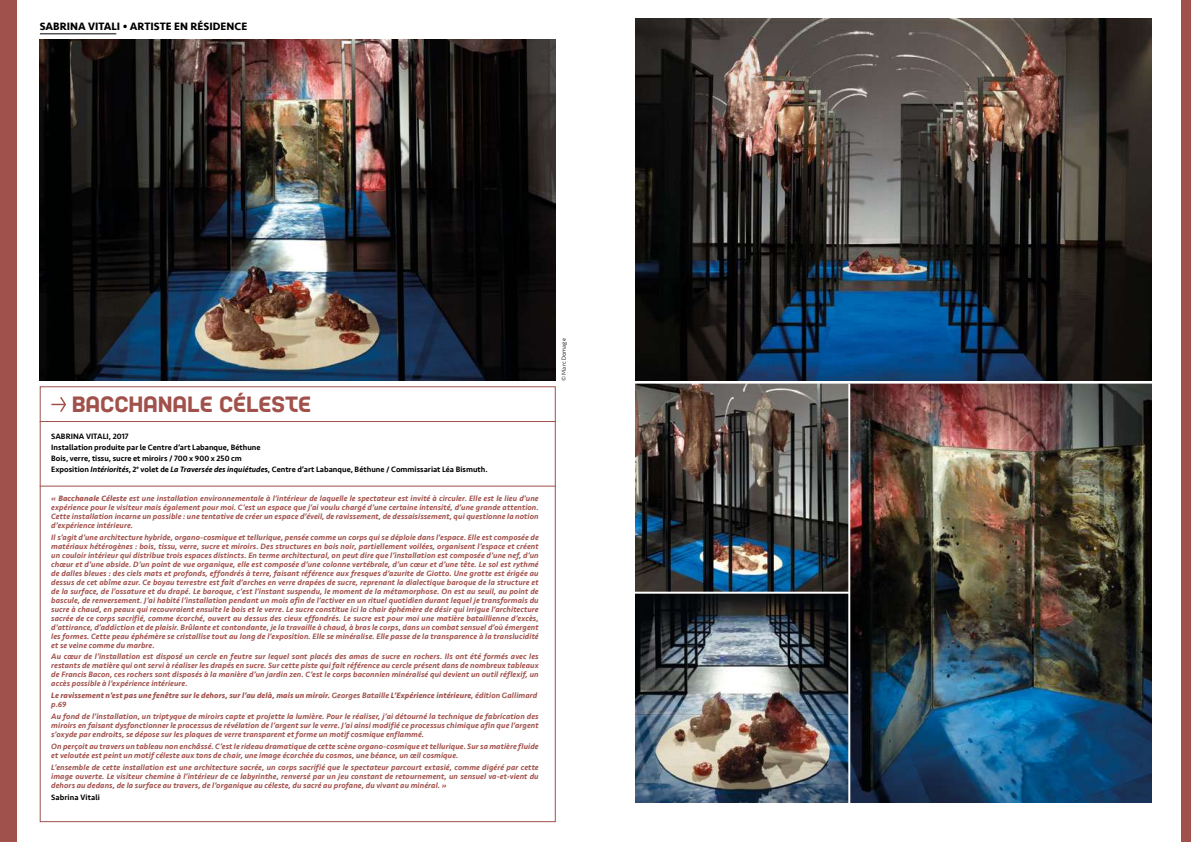
<style>
.page{position:relative;width:1191px;height:842px;background:#fff}
.page>*{position:absolute;margin:0;border:0;box-sizing:border-box;transform-origin:0 0}
.t1{font:700 22px "Idealista";letter-spacing:-.005em;color:#a1514b}
.t2{font:700 11px "Seravek";letter-spacing:.005em;color:#000}
.t3{font:italic 500 8px/9px "Seravek";letter-spacing:.01em;color:#a1514b;text-align:justify}
.t4{font:500 8px/11px "Seravek";color:#000}
.t5{font:italic 700 8px/9px "Seravek";letter-spacing:.01em;color:#a1514b}
.t6{font:300 6px "Seravek";letter-spacing:.015em;color:#000}
.s1{font-style:italic}
.s2{font-weight:700}
.s3{font-weight:500}
</style>
<div class="page">
<img style="left:40px;top:40px;width:516px;height:341px">
<div style="left:1181px;top:0;width:10px;height:842px;background:#a1514b"></div>
<div style="left:0;top:0;width:16px;height:842px;background:#a1514b"></div>
<div style="left:40px;top:386px;width:516px;height:436px;background:#fff;border:1px solid #a1514b"></div>
<hr style="left:40px;top:486px;width:516px;height:1px;background:#a1514b">
<hr style="left:40px;top:421px;width:516px;height:1px;background:#a1514b">
<svg style="left:51px;top:397px;width:15px;height:15px"></svg>
<hr style="left:40px;top:33px;width:76px;height:1px;background:#000">
<img style="left:635px;top:19px;width:516px;height:783px">
<hr style="left:629px;top:382px;width:529px;height:2px;background:#fff">
<hr style="left:629px;top:592px;width:220px;height:2px;background:#fff">
<hr style="left:848px;top:384px;width:2px;height:423px;background:#fff">
<h2 class="t2" style="left:40px;top:18px;width:209px">SABRINA VITALI • ARTISTE EN RÉSIDENCE</h2>
<h1 class="t1" style="left:72px;top:388px;width:241px">BACCHANALE CÉLESTE</h1>
<p class="t4" style="left:51px;top:431px;width:438px">SABRINA VITALI, 2017<br>Installation produite par le Centre d’art Labanque, Béthune<br>Bois, verre, tissu, sucre et miroirs / 700 x 900 x 250 cm<br>Exposition <span class="s1">Intériorités</span>, 2<sup>e</sup> volet de <span class="s1">La Traversée des inquiétude</span>s, Centre d’art Labanque, Béthune / Commissariat Léa Bismuth.</p>
<p class="t3" style="left:51px;top:494px;width:489px">« <span class="s2">Bacchanale Céleste</span> est une installation environnementale à l’intérieur de laquelle le spectateur est invité à circuler. Elle est le lieu d’une expérience pour le visiteur mais également pour moi. C’est un espace que j’ai voulu chargé d’une certaine intensité, d’une grande attention.<br>Cette installation incarne un possible : une tentative de créer un espace d’éveil, de ravissement, de dessaisissement, qui questionne la notion d’expérience intérieure.</p>
<p class="t3" style="left:51px;top:532px;width:489px">Il s’agit d’une architecture hybride, organo-cosmique et tellurique, pensée comme un corps qui se déploie dans l’espace. Elle est composée de matériaux hétérogènes : bois, tissu, verre, sucre et miroirs. Des structures en bois noir, partiellement voilées, organisent l’espace et créent un couloir intérieur qui distribue trois espaces distincts. En terme architectural, on peut dire que l’installation est composée d’une nef, d’un chœur et d’une abside. D’un point de vue organique, elle est composée d’une colonne vertébrale, d’un cœur et d’une tête. Le sol est rythmé de dalles bleues : des ciels mats et profonds, effondrés à terre, faisant référence aux fresques d’azurite de Giotto. Une grotte est érigée au dessus de cet abîme azur. Ce boyau terrestre est fait d’arches en verre drapées de sucre, reprenant la dialectique baroque de la structure et de la surface, de l’ossature et du drapé. Le baroque, c’est l’instant suspendu, le moment de la métamorphose. On est au seuil, au point de bascule, de renversement. J’ai habité l’installation pendant un mois afin de l’activer en un rituel quotidien durant lequel je transformais du sucre à chaud, en peaux qui recouvraient ensuite le bois et le verre. Le sucre constitue ici la chair éphémère de désir qui irrigue l’architecture sacrée de ce corps sacrifié, comme écorché, ouvert au dessus des cieux effondrés. Le sucre est pour moi une matière bataillienne d’excès, d’attirance, d’addiction et de plaisir. Brûlante et contondante, je la travaille à chaud, à bras le corps, dans un combat sensuel d’où émergent les formes. Cette peau éphémère se cristallise tout au long de l’exposition. Elle se minéralise. Elle passe de la transparence à la translucidité et se veine comme du marbre.</p>
<p class="t3" style="left:51px;top:652px;width:489px">Au cœur de l’installation est disposé un cercle en feutre sur lequel sont placés des amas de sucre en rochers. Ils ont été formés avec les restants de matière qui ont servi à réaliser les drapés en sucre. Sur cette piste qui fait référence au cercle présent dans de nombreux tableaux de Francis Bacon, ces rochers sont disposés à la manière d’un jardin zen. C’est le corps baconnien minéralisé qui devient un outil réflexif, un accès possible à l’expérience intérieure.</p>
<p class="t5" style="left:51px;top:691px;width:487px">Le ravissement n’est pas une fenêtre sur le dehors, sur l’au delà, mais un miroir. <span class="s3">Georges Bataille</span> L’Expérience intérieure<span class="s3">, édition Gallimard p.69</span></p>
<p class="t3" style="left:51px;top:712px;width:489px">Au fond de l’installation, un triptyque de miroirs capte et projette la lumière. Pour le réaliser, j’ai détourné la technique de fabrication des miroirs en faisant dysfonctionner le processus de révélation de l’argent sur le verre. J’ai ainsi modifié ce processus chimique afin que l’argent s’oxyde par endroits, se dépose sur les plaques de verre transparent et forme un motif cosmique enflammé.</p>
<p class="t3" style="left:51px;top:742px;width:489px">On perçoit au travers un tableau non enchâssé. C’est le rideau dramatique de cette scène organo-cosmique et tellurique. Sur sa matière fluide et veloutée est peint un motif céleste aux tons de chair, une image écorchée du cosmos, une béance, un œil cosmique.</p>
<p class="t3" style="left:51px;top:763px;width:489px">L’ensemble de cette installation est une architecture sacrée, un corps sacrifié que le spectateur parcourt extasié, comme digéré par cette image ouverte. Le visiteur chemine à l’intérieur de ce labyrinthe, renversé par un jeu constant de retournement, un sensuel va-et-vient du dehors au dedans, de la surface au travers, de l’organique au céleste, du sacré au profane, du vivant au minéral. »</p>
<p class="t4" style="left:51px;top:791px;width:50px">Sabrina Vitali</p>
<p class="t6" style="left:560px;top:381px;width:44px;rotate:-90deg">© Marc Domage</p>
</div>
